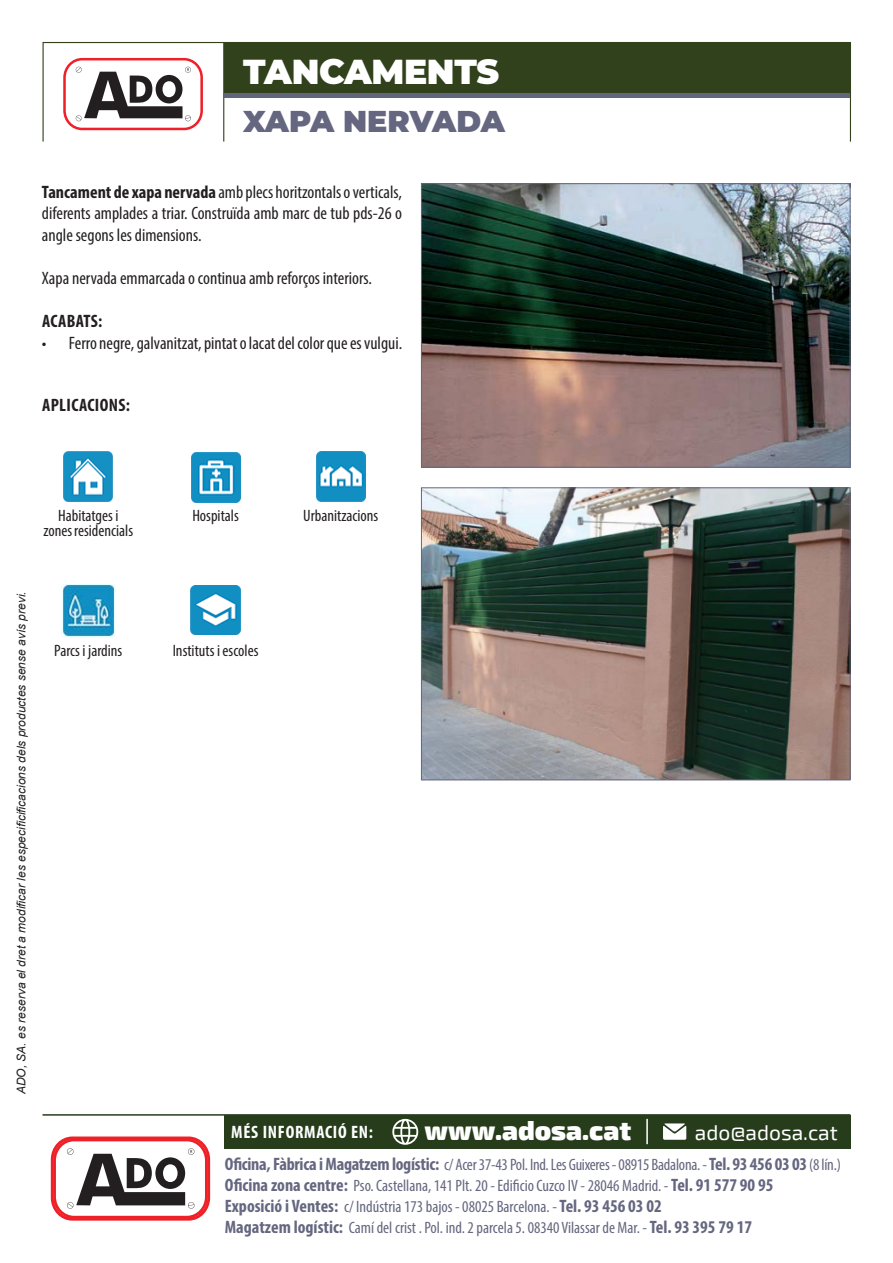
<style>
.page{position:relative;width:893px;height:1263px;background:#fff}
.page>*{position:absolute;margin:0;border:0;box-sizing:border-box;transform-origin:0 0}
.t1{font:900 34.5px "Montserrat";letter-spacing:-.01em;color:#fff}
.t2{font:900 30px "Montserrat";color:#64677f}
.t3{font:900 27px "Exo 2";color:#fff}
.t4{font:21px "Exo 2";color:#fff}
.t5{font:condensed 18px/21.6px "Myriad Pro";color:#231f20;text-align:justify}
.t6{font:700 condensed 18px "Myriad Pro";letter-spacing:.02em;color:#231f20}
.t7{font:700 condensed 18px "Myriad Pro";letter-spacing:.04em;color:#fff}
.t8{font:condensed 16.5px/21px "Myriad Pro";color:#64677f}
.t9{font:condensed 16.5px/15px "Myriad Pro";color:#231f20;text-align:center}
.t10{font:italic 12px "Arial";color:#231f20}
.s1{font-weight:700}
.s2{font-weight:700;font-size:18px}
</style>
<div class="page">
<div style="left:43px;top:42px;width:808px;height:100px;border:1px solid #31411b"></div>
<hr style="left:223px;top:43px;width:1px;height:99px;background:#31411b">
<div style="left:224px;top:43px;width:626px;height:53px;background:#31411b"></div>
<hr style="left:224px;top:93px;width:626px;height:4px;background:#61647c">
<svg style="left:63px;top:58px;width:140px;height:72px"></svg>
<div style="left:224px;top:1115px;width:626px;height:33px;background:#263c1b"></div>
<hr style="left:43px;top:1114px;width:807px;height:2px;background:#263c1b">
<svg style="left:392px;top:1119px;width:26px;height:26px"></svg>
<svg style="left:663px;top:1123px;width:23px;height:17px"></svg>
<hr style="left:646px;top:1119px;width:2px;height:25px;background:#fff">
<svg style="left:51px;top:1136px;width:159px;height:84px"></svg>
<img style="left:423px;top:185px;width:425px;height:281px">
<div style="left:421px;top:183px;width:429px;height:285px;border:1px solid #666680"></div>
<img style="left:423px;top:489px;width:425px;height:289px">
<div style="left:421px;top:487px;width:429px;height:293px;border:1px solid #666680"></div>
<img style="left:63px;top:451px;width:50px;height:51px">
<img style="left:316px;top:451px;width:50px;height:51px">
<img style="left:191px;top:452px;width:50px;height:51px">
<img style="left:190px;top:585px;width:51px;height:50px">
<img style="left:62px;top:585px;width:53px;height:53px">
<p class="t1" style="left:243px;top:45px;width:258px">TANCAMENTS</p>
<p class="t2" style="left:243px;top:99px;width:263px">XAPA NERVADA</p>
<p class="t5" style="left:42px;top:181px;width:362px"><span class="s1">Tancament de xapa nervada</span> amb plecs horitzontals o verticals, diferents amplades a triar. Construïda amb marc de tub pds-26 o angle segons les dimensions.</p>
<p class="t5" style="left:42px;top:267px;width:332px">Xapa nervada emmarcada o continua amb reforços interiors.</p>
<p class="t6" style="left:42px;top:310px;width:62px">ACABATS:</p>
<p class="t5" style="left:42px;top:332px;width:362px">• Ferro negre, galvanitzat, pintat o lacat del color que es vulgui.</p>
<p class="t6" style="left:42px;top:394px;width:89px">APLICACIONS:</p>
<p class="t9" style="left:43px;top:508px;width:91px">Habitatges i zones residencials</p>
<p class="t9" style="left:192px;top:508px;width:48px">Hospitals</p>
<p class="t9" style="left:303px;top:508px;width:77px">Urbanitzacions</p>
<p class="t10" style="left:14px;top:1094px;width:504px;rotate:-90deg">ADO, SA. es reserva el dret a modificar les especificificacions dels productes sense avís previ.</p>
<p class="t9" style="left:54px;top:643px;width:70px">Parcs i jardins</p>
<p class="t9" style="left:173px;top:643px;width:87px">Instituts i escoles</p>
<p class="t7" style="left:231px;top:1121px;width:143px">MÉS INFORMACIÓ EN:</p>
<h3 class="t3" style="left:425px;top:1113px;width:208px">www.adosa.cat</h3>
<p class="t4" style="left:695px;top:1120px;width:144px">ado@adosa.cat</p>
<p class="t8" style="left:225px;top:1153px;width:618px"><span class="s2">Oficina, Fàbrica i Magatzem logístic:</span> c/ Acer 37-43 Pol. Ind. Les Guixeres - 08915 Badalona. - <span class="s2">Tel. 93 456 03 03</span> (8 lín.)<br><span class="s2">Oficina zona centre:</span> Pso. Castellana, 141 Plt. 20 - Edificio Cuzco IV - 28046 Madrid. - <span class="s2">Tel. 91 577 90 95<br>Exposició i Ventes:</span> c/ Indústria 173 bajos - 08025 Barcelona. - <span class="s2">Tel. 93 456 03 02<br>Magatzem logístic:</span> Camí del crist . Pol. ind. 2 parcela 5. 08340 Vilassar de Mar. - <span class="s2">Tel. 93 395 79 17</span></p>
</div>
